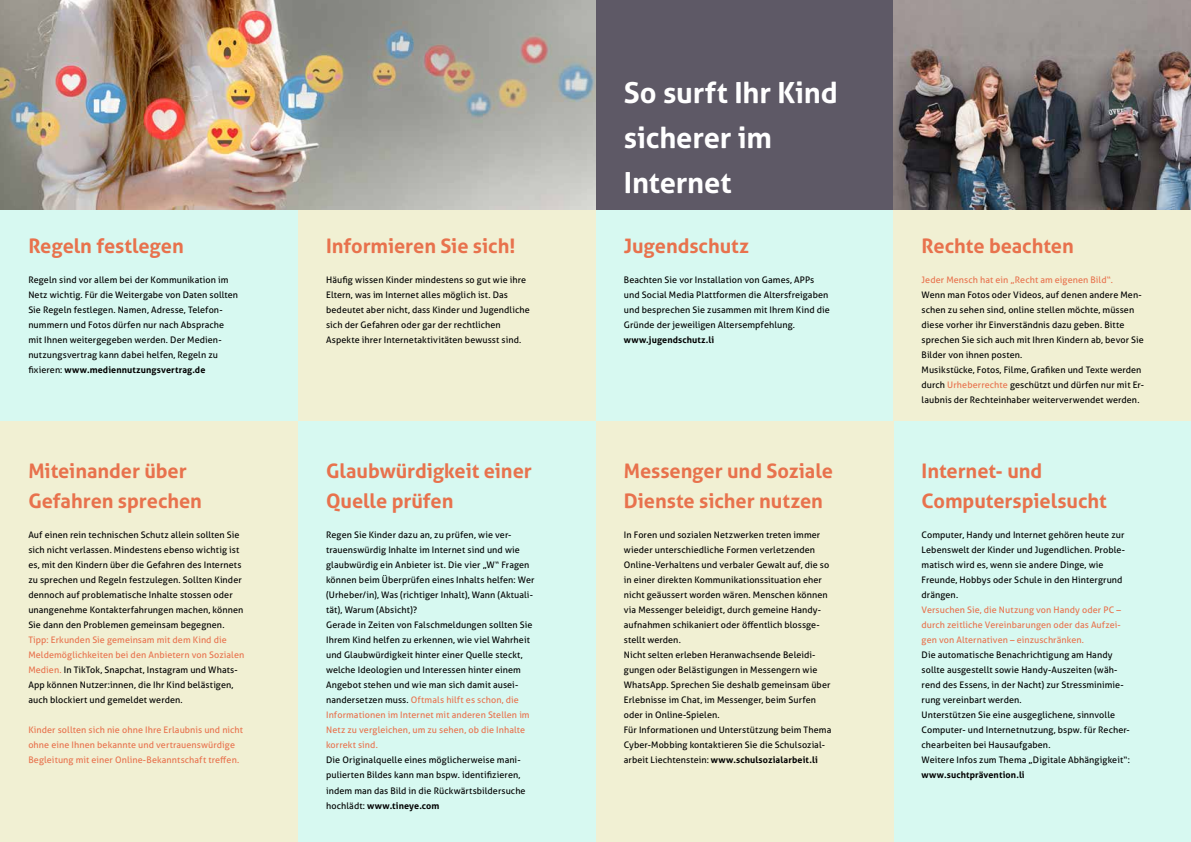
<style>
.page{position:relative;width:1191px;height:842px;background:#fff}
.page>*{position:absolute;margin:0;border:0;box-sizing:border-box;transform-origin:0 0}
.t1{font:700 29px/45px "Aller";letter-spacing:-.005em;color:#fff}
.t2{font:700 20px/30px "Aller";letter-spacing:-.005em;color:#e8724d}
.t3{font:9px/15px "Aller";letter-spacing:.01em;color:#000}
.t4{font:9px/15px "Aller";letter-spacing:.01em;color:#e8724d;text-align:justify}
.t5{font:700 9px "Aller";letter-spacing:.01em;color:#000}
.s1{font-weight:700}
.s2{color:#e8724d}
</style>
<div class="page">
<div style="left:0;top:210px;width:1191px;height:632px;background:#d7f9f1"></div>
<div style="left:893px;top:210px;width:298px;height:211px;background:#f1f0d3"></div>
<div style="left:596px;top:421px;width:297px;height:421px;background:#f1f0d3"></div>
<div style="left:298px;top:210px;width:297px;height:211px;background:#f1f0d3"></div>
<div style="left:0;top:421px;width:298px;height:421px;background:#f1f0d3"></div>
<div style="left:0;top:0;width:1191px;height:210px;background:#5e5966"></div>
<img style="left:893px;top:0;width:298px;height:209px">
<img style="left:0;top:0;width:595px;height:210px">
<h1 class="t1" style="left:624px;top:70px;width:215px">So surft Ihr Kind sicherer im<br>Internet</h1>
<h2 class="t2" style="left:28px;top:231px;width:157px">Regeln festlegen</h2>
<h2 class="t2" style="left:326px;top:231px;width:191px">Informieren Sie sich!</h2>
<h2 class="t2" style="left:921px;top:231px;width:154px">Rechte beachten</h2>
<p class="t3" style="left:326px;top:273px;width:205px">Häufig wissen Kinder mindestens so gut wie ihre Eltern, was im Internet alles möglich ist. Das bedeutet aber nicht, dass Kinder und Jugendliche sich der Gefahren oder gar der rechtlichen Aspekte ihrer Internetaktivitäten bewusst sind.</p>
<h2 class="t2" style="left:624px;top:231px;width:127px">Jugendschutz</h2>
<p class="t3" style="left:624px;top:273px;width:207px">Beachten Sie vor Installation von Games, APPs und Social Media Plattformen die Altersfreigaben und besprechen Sie zusammen mit Ihrem Kind die Gründe der jeweiligen Altersempfehlung.</p>
<p class="t5" style="left:624px;top:335px;width:92px">www.jugendschutz.li</p>
<p class="t3" style="left:28px;top:273px;width:211px">Regeln sind vor allem bei der Kommunikation im Netz wichtig. Für die Weitergabe von Daten sollten Sie Regeln festlegen. Namen, Adresse, Telefon&shy;nummern und Fotos dürfen nur nach Absprache mit Ihnen weitergegeben werden. Der Medien&shy;nutzungsvertrag kann dabei helfen, Regeln zu fixieren: <span class="s1">www.mediennutzungsvertrag.de</span></p>
<p class="t4" style="left:921px;top:273px;width:193px">Jeder Mensch hat ein „Recht am eigenen Bild“.</p>
<p class="t3" style="left:921px;top:288px;width:224px">Wenn man Fotos oder Videos, auf denen andere Men&shy;schen zu sehen sind, online stellen möchte, müssen diese vorher ihr Einverständnis dazu geben. Bitte sprechen Sie sich auch mit Ihren Kindern ab, bevor Sie Bilder von ihnen posten.<br>Musikstücke, Fotos, Filme, Grafiken und Texte werden durch <span class="s2">Urheberrechte</span> geschützt und dürfen nur mit Er&shy;laubnis der Rechteinhaber weiterverwendet werden.</p>
<h2 class="t2" style="left:28px;top:456px;width:175px">Miteinander über<br>Gefahren sprechen</h2>
<h2 class="t2" style="left:326px;top:456px;width:207px">Glaubwürdigkeit einer<br>Quelle prüfen</h2>
<p class="t3" style="left:326px;top:528px;width:210px">Regen Sie Kinder dazu an, zu prüfen, wie ver&shy;trauenswürdig Inhalte im Internet sind und wie glaubwürdig ein Anbieter ist. Die vier „W“ Fragen können beim Überprüfen eines Inhalts helfen: Wer (Urheber/in), Was (richtiger Inhalt), Wann (Aktuali&shy;tät), Warum (Absicht)?<br>Gerade in Zeiten von Falschmeldungen sollten Sie Ihrem Kind helfen zu erkennen, wie viel Wahrheit und Glaubwürdigkeit hinter einer Quelle steckt, welche Ideologien und Interessen hinter einem Angebot stehen und wie man sich damit ausei&shy;nandersetzen muss. <span class="s2">Oftmals hilft es schon, die Informationen im Internet mit anderen Stellen im Netz zu vergleichen, um zu sehen, ob die Inhalte korrekt sind.</span></p>
<p class="t3" style="left:326px;top:753px;width:201px">Die Originalquelle eines möglicherweise mani&shy;pulierten Bildes kann man bspw. identifizieren, indem man das Bild in die Rückwärtsbildersuche hochlädt: <span class="s1">www.tineye.com</span></p>
<p class="t3" style="left:28px;top:528px;width:216px">Auf einen rein technischen Schutz allein sollten Sie sich nicht verlassen. Mindestens ebenso wichtig ist es, mit den Kindern über die Gefahren des Internets zu sprechen und Regeln festzulegen. Sollten Kinder dennoch auf problematische Inhalte stossen oder unangenehme Kontakterfahrungen machen, können Sie dann den Problemen gemeinsam begegnen.</p>
<p class="t3" style="left:28px;top:633px;width:217px"><span class="s2">Tipp: Erkunden Sie gemeinsam mit dem Kind die Meldemöglichkeiten bei den Anbietern von Sozialen Medien.</span> In TikTok, Snapchat, Instagram und Whats-App können Nutzer:innen, die Ihr Kind belästigen, auch blockiert und gemeldet werden.</p>
<p class="t4" style="left:28px;top:723px;width:216px;text-align:left">Kinder sollten sich nie ohne Ihre Erlaubnis und nicht ohne eine Ihnen bekannte und vertrauenswürdige<br>Begleitung mit einer Online-Bekanntschaft treffen.</p>
<h2 class="t2" style="left:624px;top:456px;width:211px">Messenger und Soziale<br>Dienste sicher nutzen</h2>
<p class="t3" style="left:624px;top:528px;width:209px">In Foren und sozialen Netzwerken treten immer wieder unterschiedliche Formen verletzenden Online-Verhaltens und verbaler Gewalt auf, die so in einer direkten Kommunikationssituation eher nicht geäussert worden wären. Menschen können via Messenger beleidigt, durch gemeine Handy&shy;aufnahmen schikaniert oder öffentlich blossge&shy;stellt werden.<br>Nicht selten erleben Heranwachsende Beleidi&shy;gungen oder Belästigungen in Messengern wie WhatsApp. Sprechen Sie deshalb gemeinsam über Erlebnisse im Chat, im Messenger, beim Surfen oder in Online-Spielen.<br>Für Informationen und Unterstützung beim Thema Cyber-Mobbing kontaktieren Sie die Schulsozial&shy;arbeit Liechtenstein: <span class="s1">www.schulsozialarbeit.li</span></p>
<h2 class="t2" style="left:921px;top:456px;width:187px">Internet- und<br>Computerspielsucht</h2>
<p class="t3" style="left:921px;top:528px;width:205px">Computer, Handy und Internet gehören heute zur Lebenswelt der Kinder und Jugendlichen. Proble&shy;matisch wird es, wenn sie andere Dinge, wie Freunde, Hobbys oder Schule in den Hintergrund drängen.</p>
<p class="t4" style="left:921px;top:603px;width:201px">Versuchen Sie, die Nutzung von Handy oder PC – durch zeitliche Vereinbarungen oder das Aufzei&shy;gen von Alternativen – einzuschränken.</p>
<p class="t3" style="left:921px;top:648px;width:210px">Die automatische Benachrichtigung am Handy sollte ausgestellt sowie Handy-Auszeiten (wäh&shy;rend des Essens, in der Nacht) zur Stressminimie&shy;rung vereinbart werden.<br>Unterstützen Sie eine ausgeglichene, sinnvolle Computer- und Internetnutzung, bspw. für Recher&shy;chearbeiten bei Hausaufgaben.<br>Weitere Infos zum Thema „Digitale Abhängigkeit“:</p>
<p class="t5" style="left:921px;top:770px;width:105px">www.suchtprävention.li</p>
</div>
